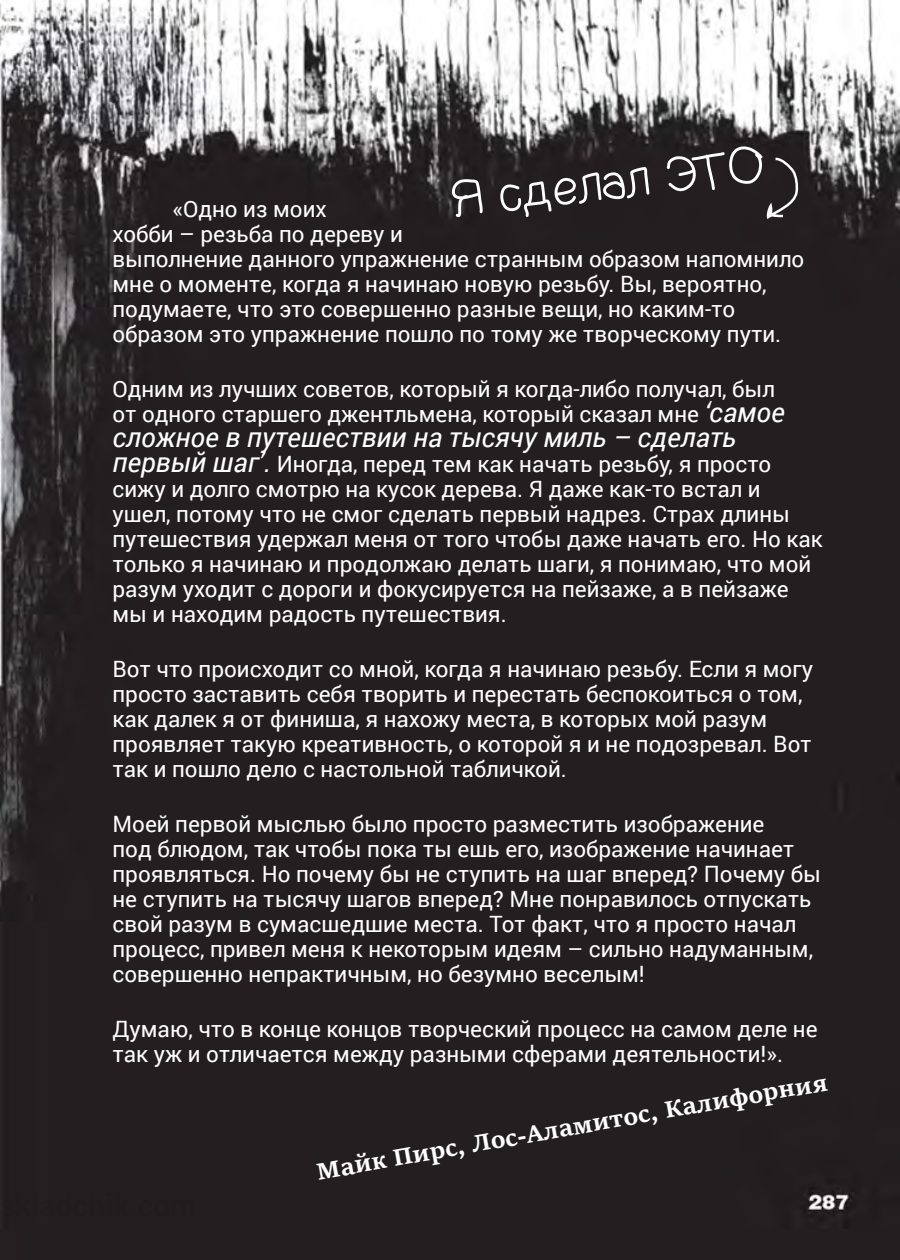
<style>
.page{position:relative;width:900px;height:1260px;background:#fff}
.page>*{position:absolute;margin:0;border:0;box-sizing:border-box;transform-origin:0 0}
.Ex_Header{font:50px "Own Hand";color:#fff}
.t1{font:italic 27.5px "Roboto";color:#fff}
.t2{font:700 25px "Sitka Text";color:#fff}
.t3{font:22.5px/25px "Roboto";color:#fff}
.s1{font-style:italic;font-size:27.5px}
</style>
<div class="page">
<img style="left:0;top:0;width:900px;height:1260px">
<svg style="left:766px;top:157px;width:34px;height:64px;background:#3f3a3c"></svg>
<p class="Ex_Header" style="left:448px;top:168px;width:315px;rotate:-7deg">Я сделал ЭТО</p>
<p class="t3" style="left:112px;top:221px;width:693px">хобби – резьба по дереву и<br>выполнение данного упражнение странным образом напомнило мне о моменте, когда я начинаю новую резьбу. Вы, вероятно, подумаете, что это совершенно разные вещи, но каким-то образом это упражнение пошло по тому же творческому пути.</p>
<p class="t3" style="left:112px;top:376px;width:674px">Одним из лучших советов, который я когда-либо получал, был от одного старшего джентльмена, который сказал мне <span class="s1">‘самое</span></p>
<p class="t1" style="left:113px;top:418px;width:625px">сложное в путешествии на тысячу миль – сделать</p>
<p class="t3" style="left:112px;top:451px;width:712px"><span class="s1">первый шаг’.</span> Иногда, перед тем как начать резьбу, я просто сижу и долго смотрю на кусок дерева. Я даже как-то встал и ушел, потому что не смог сделать первый надрез. Страх длины путешествия удержал меня от того чтобы даже начать его. Но как только я начинаю и продолжаю делать шаги, я понимаю, что мой разум уходит с дороги и фокусируется на пейзаже, а в пейзаже мы и находим радость путешествия.</p>
<p class="t3" style="left:112px;top:656px;width:702px">Вот что происходит со мной, когда я начинаю резьбу. Если я могу просто заставить себя творить и перестать беспокоиться о том, как далек я от финиша, я нахожу места, в которых мой разум проявляет такую креативность, о которой я и не подозревал. Вот так и пошло дело с настольной табличкой.</p>
<p class="t3" style="left:112px;top:811px;width:710px">Моей первой мыслью было просто разместить изображение<br>под блюдом, так чтобы пока ты ешь его, изображение начинает проявляться. Но почему бы не ступить на шаг вперед? Почему бы не ступить на тысячу шагов вперед? Мне понравилось отпускать свой разум в сумасшедшие места. Тот факт, что я просто начал процесс, привел меня к некоторым идеям – сильно надуманным, совершенно непрактичным, но безумно веселым!</p>
<p class="t3" style="left:112px;top:1016px;width:707px">Думаю, что в конце концов творческий процесс на самом деле не так уж и отличается между разными сферами деятельности!».</p>
<p class="t2" style="left:313px;top:1152px;width:520px;rotate:-10deg">Майк Пирс, Лос-Аламитос, Калифорния</p>
<p class="t3" style="left:172px;top:196px;width:156px">«Одно из моих</p>
</div>
